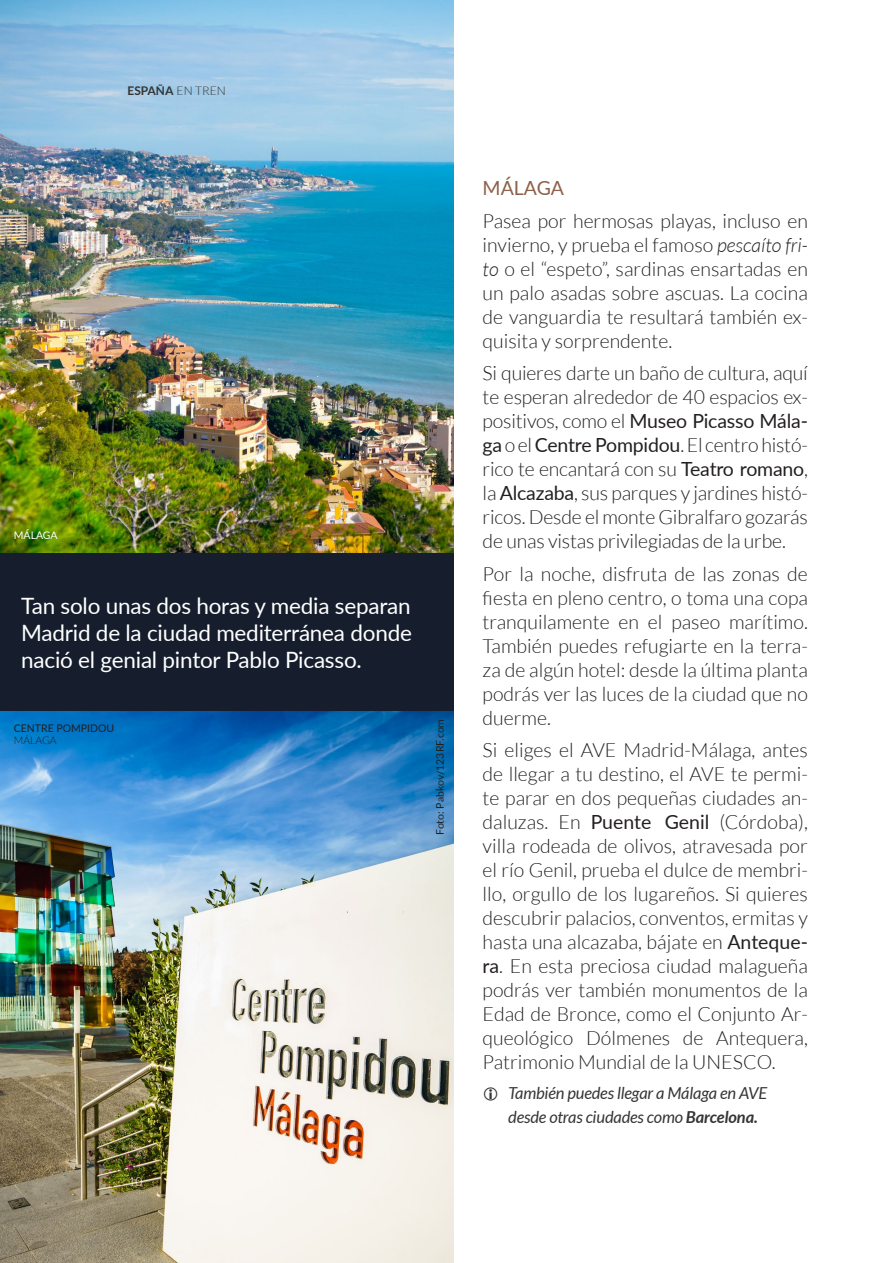
<style>
.page{position:relative;width:893px;height:1263px;background:#fff}
.page>*{position:absolute;margin:0;border:0;box-sizing:border-box;transform-origin:0 0}
.Destacado{font:22.5px/27px "Lato";letter-spacing:-.01em;color:#fff;text-align:justify}
.Body{font:300 19.5px/24px "Lato";color:#231f20;text-align:justify}
.t1{font:19.5px "Lato";color:#8d614a}
.t2{font:italic 16.5px/24px "Lato";letter-spacing:-.01em;color:#353534}
.t3{font:700 12px "Lato";color:#353534}
.t4{font:300 12px "Lato";color:#fff}
.PIE_ARRIBA{font:10.5px "Lato";color:#231f20}
.SUBPIE_ARRIBA{font:300 10.5px "Lato";color:#231f20}
.PIE_ARRIBA-2{font:10.5px "Lato";color:#fff}
.s1{font-weight:300}
.s2{font-style:italic}
.s3{font-weight:400}
.s4{font-weight:700}
</style>
<div class="page">
<img style="left:0;top:0;width:453px;height:553px">
<img style="left:0;top:710px;width:453px;height:553px">
<div style="left:0;top:553px;width:453px;height:157px;background:#161e2e"></div>
<p class="t3" style="left:128px;top:83px;width:100px">ESPAÑA <span class="s1">EN TREN</span></p>
<p class="PIE_ARRIBA-2" style="left:14px;top:528px;width:45px">MÁLAGA</p>
<p class="Destacado" style="left:21px;top:591px;width:392px">Tan solo unas dos horas y media separan Madrid de la ciudad mediterránea donde nació el genial pintor Pablo Picasso.</p>
<p class="PIE_ARRIBA" style="left:14px;top:720px;width:102px">CENTRE POMPIDOU</p>
<p class="SUBPIE_ARRIBA" style="left:14px;top:735px;width:44px">MÁLAGA</p>
<p class="PIE_ARRIBA" style="left:433px;top:835px;width:117px;rotate:-90deg">Foto: Pabkov/123RF.com</p>
<p class="t4" style="left:128px;top:1175px;width:15px">10</p>
<h3 class="t1" style="left:483px;top:174px;width:83px">MÁLAGA</h3>
<p class="Body" style="left:483px;top:209px;width:327px">Pasea por hermosas playas, incluso en invierno, y prueba el famoso <span class="s2">pescaíto fri&shy;to</span> o el “espeto”, sardinas ensartadas en un palo asadas sobre ascuas. La cocina de vanguardia te resultará también ex&shy;quisita y sorprendente.</p>
<p class="Body" style="left:483px;top:361px;width:327px">Si quieres darte un baño de cultura, aquí te esperan alrededor de 40 espacios ex&shy;positivos, como el <span class="s3">Museo Picasso Mála&shy;ga</span> o el <span class="s3">Centre Pompidou</span>. El centro histó&shy;rico te encantará con su <span class="s3">Teatro romano</span>, la <span class="s3">Alcazaba</span>, sus parques y jardines histó&shy;ricos. Desde el monte Gibralfaro gozarás de unas vistas privilegiadas de la urbe.</p>
<p class="Body" style="left:483px;top:562px;width:327px">Por la noche, disfruta de las zonas de fiesta en pleno centro, o toma una copa tranquilamente en el paseo marítimo.<br>También puedes refugiarte en la terra&shy;za de algún hotel: desde la última planta podrás ver las luces de la ciudad que no duerme.</p>
<p class="Body" style="left:483px;top:738px;width:327px">Si eliges el AVE Madrid-Málaga, antes de llegar a tu destino, el AVE te permi&shy;te parar en dos pequeñas ciudades an&shy;daluzas. En <span class="s3">Puente Genil</span> (Córdoba), villa rodeada de olivos, atravesada por el río Genil, prueba el dulce de membri&shy;llo, orgullo de los lugareños. Si quieres descubrir palacios, conventos, ermitas y hasta una alcazaba, bájate en <span class="s3">Anteque&shy;ra</span>. En esta preciosa ciudad malagueña podrás ver también monumentos de la Edad de Bronce, como el Conjunto Ar&shy;queológico Dólmenes de Antequera, Patrimonio Mundial de la UNESCO.</p>
<p class="t2" style="left:508px;top:1081px;width:260px">También puedes llegar a Málaga en AVE desde otras ciudades como <span class="s4">Barcelona.</span></p>
</div>
